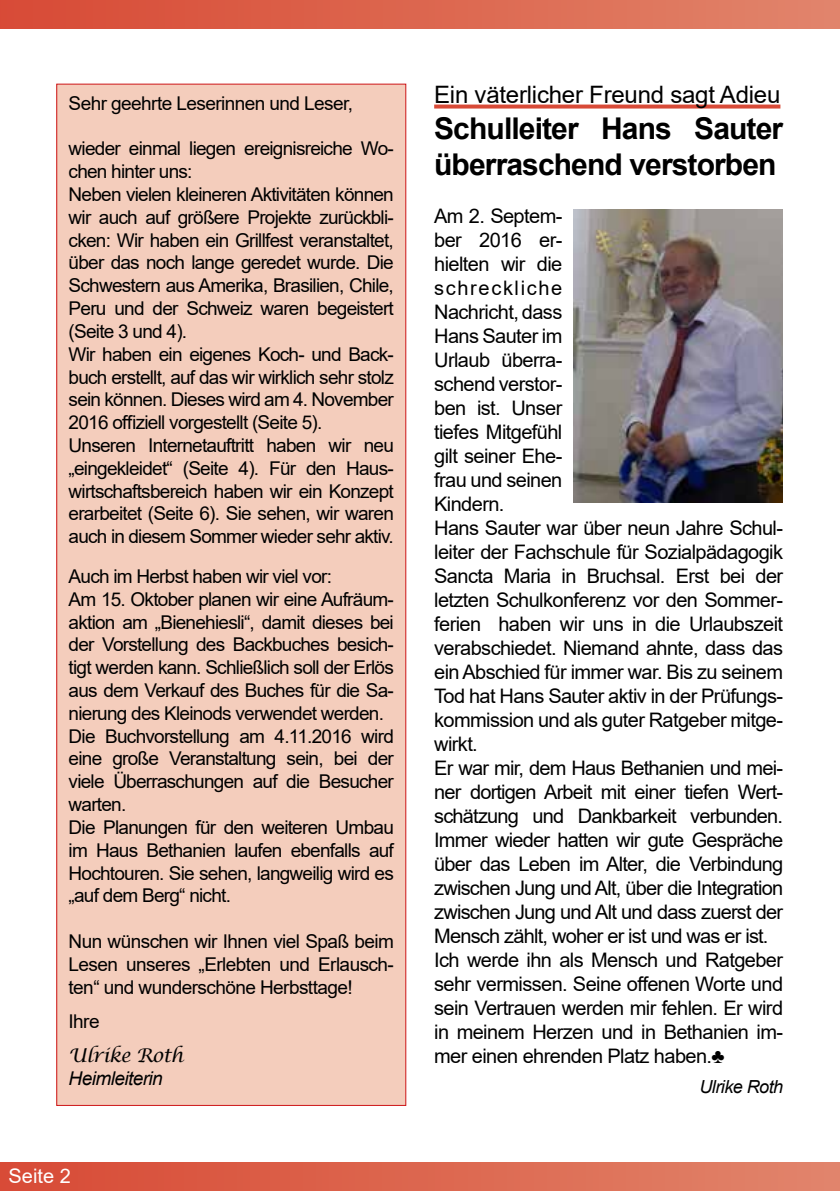
<style>
.page{position:relative;width:840px;height:1191px;background:#fff}
.page>*{position:absolute;margin:0;border:0;box-sizing:border-box;transform-origin:0 0}
.t1{font:700 30px/36px "Arial";letter-spacing:-.03em;color:#000}
.t2{font:24px "Arial";letter-spacing:-.01em;color:#000}
.t3{font:20px/24px "Arial";letter-spacing:-.03em;color:#000}
.t4{font:20px "Arial";color:#fff}
.t5{font:19px/22.8px "Arial";letter-spacing:-.04em;color:#000}
.t6{font:italic 19px "Arial";letter-spacing:-.03em;color:#000}
.t7{font:italic 19px "Lucida Calligraphy";letter-spacing:-.03em;color:#000}
.t8{font:italic 18px "Arial";letter-spacing:-.03em;color:#000}
</style>
<div class="page">
<div style="left:0;top:1162px;width:839px;height:28px;background:linear-gradient(to right,#d84a35,#e1846b)"></div>
<div style="left:0;top:0;width:839px;height:29px;background:linear-gradient(to right,#d84a35,#e1846b)"></div>
<svg style="left:434px;top:105px;width:346px;height:4px"></svg>
<img style="left:573px;top:210px;width:209px;height:292px">
<div style="left:57px;top:84px;width:348px;height:1021px;background:#f4cdbc"></div>
<p class="t5" style="left:69px;top:92px;width:286px">Sehr geehrte Leserinnen und Leser,</p>
<p class="t5" style="left:69px;top:137px;width:326px">wieder einmal liegen ereignisreiche Wo&shy;chen hinter uns:<br>Neben vielen kleineren Aktivitäten können wir auch auf größere Projekte zurückbli&shy;cken: Wir haben ein Grillfest veranstaltet, über das noch lange geredet wurde. Die Schwestern aus Amerika, Brasilien, Chile, Peru und der Schweiz waren begeistert (Seite 3 und 4).<br>Wir haben ein eigenes Koch- und Back&shy;buch erstellt, auf das wir wirklich sehr stolz sein können. Dieses wird am 4. November 2016 offiziell vorgestellt (Seite 5).<br>Unseren Internetauftritt haben wir neu „eingekleidet“ (Seite 4). Für den Haus&shy;wirtschaftsbereich haben wir ein Konzept erarbeitet (Seite 6). Sie sehen, wir waren auch in diesem Sommer wieder sehr aktiv.</p>
<p class="t5" style="left:69px;top:565px;width:326px">Auch im Herbst haben wir viel vor:<br>Am 15. Oktober planen wir eine Aufräum&shy;aktion am „Bienehiesli“, damit dieses bei der Vorstellung des Backbuches besich&shy;tigt werden kann. Schließlich soll der Erlös aus dem Verkauf des Buches für die Sa&shy;nierung des Kleinods verwendet werden.<br>Die Buchvorstellung am 4.11.2016 wird eine große Veranstaltung sein, bei der viele Überraschungen auf die Besucher warten.<br>Die Planungen für den weiteren Umbau im Haus Bethanien laufen ebenfalls auf Hochtouren. Sie sehen, langweilig wird es „auf dem Berg“ nicht.</p>
<p class="t5" style="left:69px;top:929px;width:326px;text-align:justify">Nun wünschen wir Ihnen viel Spaß beim Lesen unseres „Erlebten und Erlausch&shy;ten“ und wunderschöne Herbsttage!</p>
<p class="t5" style="left:69px;top:1009px;width:33px">Ihre</p>
<p class="t7" style="left:69px;top:1043px;width:116px">Ulrike Roth</p>
<p class="t6" style="left:69px;top:1065px;width:96px">Heimleiterin</p>
<p class="t4" style="left:9px;top:1162px;width:64px">Seite 2</p>
<p class="t2" style="left:434px;top:78px;width:347px">Ein väterlicher Freund sagt Adieu</p>
<h1 class="t1" style="left:434px;top:110px;width:350px">Schulleiter Hans Sauter überraschend verstorben</h1>
<p class="t3" style="left:434px;top:203px;width:350px">Am 2. Septem-<br>ber 2016 er-<br>hielten wir die<br>schreckliche<br>Nachricht, dass<br>Hans Sauter im<br>Urlaub überra-<br>schend verstor-<br>ben ist. Unser<br>tiefes Mitgefühl<br>gilt seiner Ehe-<br>frau und seinen<br>Kindern.<br>Hans Sauter war über neun Jahre Schul&shy;leiter der Fachschule für Sozialpädagogik<br>Sancta Maria in Bruchsal. Erst bei der letzten Schulkonferenz vor den Sommer&shy;ferien haben wir uns in die Urlaubszeit verabschiedet. Niemand ahnte, dass das ein Abschied für immer war. Bis zu seinem<br>Tod hat Hans Sauter aktiv in der Prüfungs&shy;kommission und als guter Ratgeber mitge&shy;wirkt.<br>Er war mir, dem Haus Bethanien und mei&shy;ner dortigen Arbeit mit einer tiefen Wert&shy;schätzung und Dankbarkeit verbunden.<br>Immer wieder hatten wir gute Gespräche über das Leben im Alter, die Verbindung zwischen Jung und Alt, über die Integration zwischen Jung und Alt und dass zuerst der<br>Mensch zählt, woher er ist und was er ist.<br>Ich werde ihn als Mensch und Ratgeber sehr vermissen. Seine offenen Worte und sein Vertrauen werden mir fehlen. Er wird in meinem Herzen und in Bethanien im&shy;mer einen ehrenden Platz haben.♣</p>
<p class="t8" style="left:699px;top:1074px;width:85px">Ulrike Roth</p>
</div>
